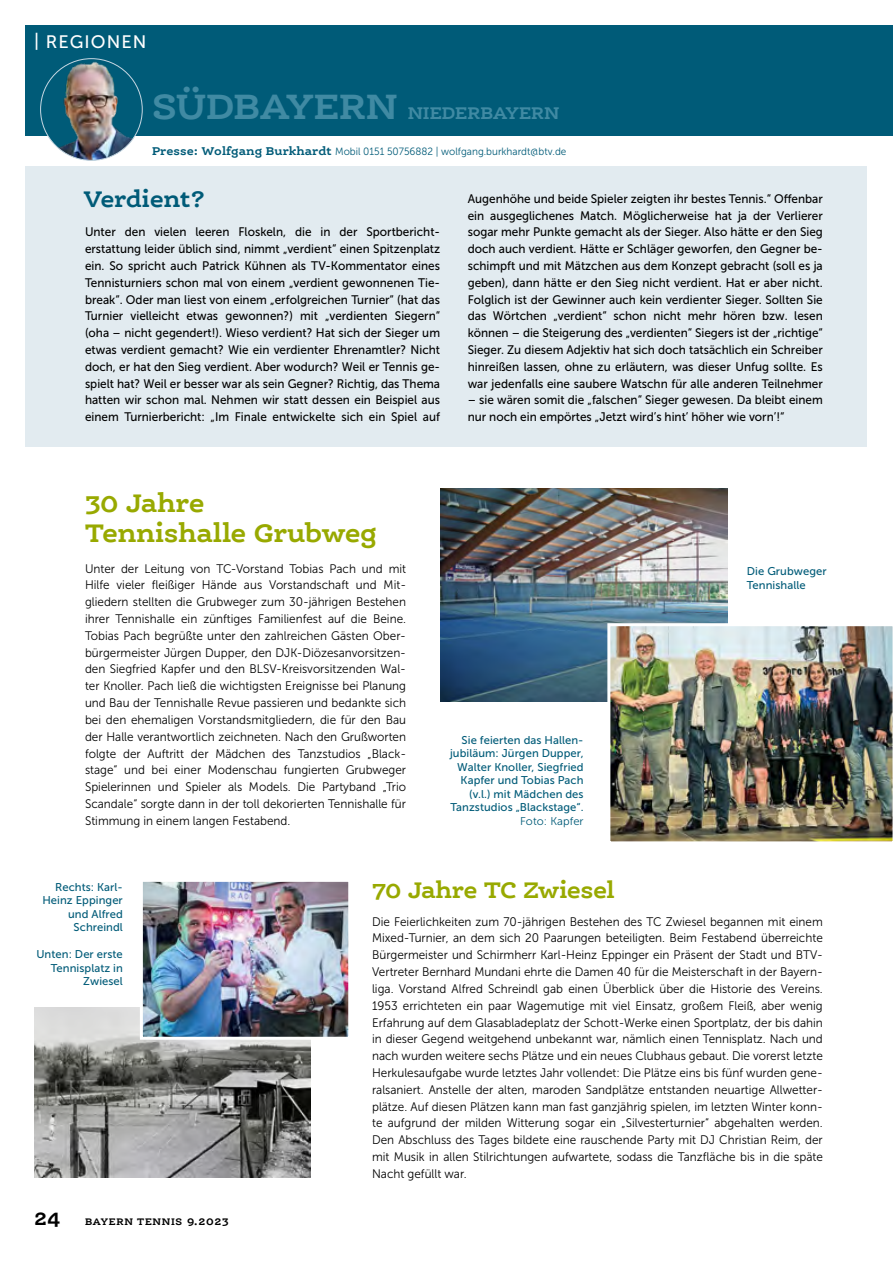
<style>
.page{position:relative;width:893px;height:1263px;background:#fff}
.page>*{position:absolute;margin:0;border:0;box-sizing:border-box;transform-origin:0 0}
.t1{font:700 27px/30px "Ernestine Pro";letter-spacing:-.02em;color:#98a900}
.t2{font:700 24px "Ernestine Pro";letter-spacing:-.025em;color:#98a900}
.t3{font:700 24px "Ernestine Pro";letter-spacing:-.015em;color:#005b78}
.t4{font:700 18px "Ernestine Pro";letter-spacing:-.005em;color:#408aa3}
.t5{font:18px "Museo Sans 500";letter-spacing:.06em;color:#fff}
.t6{font:12.3px/16.8px "Museo Sans 300";color:#000;text-align:justify;scale:.95 1}
.t7{font:12.3px/16.8px "Museo Sans 500";color:#000;text-align:justify;scale:.95 1}
.t8{font:11.25px/13.5px "Museo Sans 500";letter-spacing:.005em;color:#005b78;text-align:right}
.t9{font:11.25px "Museo Sans 300";letter-spacing:.005em;color:#005b78}
.t10{font:10.5px "Museo Sans 300";color:#005b78;scale:.95 1}
.t11{font:700 10.2px "Ernestine Pro";letter-spacing:.065em;color:#000}
.s1{font-size:37.5px}
.s2{font-family:"Ernestine Pro";font-weight:700;font-size:12px}
.s3{font-size:21px}
.s4{font-size:11.25px}
</style>
<div class="page">
<div style="left:26px;top:166px;width:841px;height:280px;background:#e2ebf0"></div>
<div style="left:26px;top:26px;width:867px;height:110px;background:#005b78"></div>
<img style="left:41px;top:59px;width:101px;height:101px;border-radius:51px">
<img style="left:440px;top:488px;width:287px;height:214px">
<img style="left:34px;top:1007px;width:276px;height:171px">
<img style="left:144px;top:883px;width:203px;height:153px">
<div style="left:140px;top:879px;width:211px;height:161px;border:3px solid #fff"></div>
<img style="left:607px;top:623px;width:286px;height:219px">
<h3 class="t5" style="left:34px;top:31px;width:114px">| REGIONEN</h3>
<h3 class="t4" style="left:152px;top:102px;width:409px"><span class="s1">SÜDBAYERN</span> NIEDERBAYERN</h3>
<p class="t10" style="left:152px;top:146px;width:438px"><span class="s2">Presse: Wolfgang Burkhardt</span> Mobil 0151 50756882 | wolfgang.burkhardt@btv.de</p>
<h2 class="t3" style="left:84px;top:183px;width:123px">Verdient?</h2>
<p class="t7" style="left:85px;top:224px;width:375px">Unter den vielen leeren Floskeln, die in der Sportbericht&shy;erstattung leider üblich sind, nimmt „verdient“ einen Spitzenplatz ein. So spricht auch Patrick Kühnen als TV-Kommentator eines Tennisturniers schon mal von einem „verdient gewonnenen Tie&shy;break“. Oder man liest von einem „erfolgreichen Turnier“ (hat das Turnier vielleicht etwas gewonnen?) mit „verdienten Siegern“ (oha – nicht gegendert!). Wieso verdient? Hat sich der Sieger um etwas verdient gemacht? Wie ein verdienter Ehrenamtler? Nicht doch, er hat den Sieg verdient. Aber wodurch? Weil er Tennis ge&shy;spielt hat? Weil er besser war als sein Gegner? Richtig, das Thema hatten wir schon mal. Nehmen wir statt dessen ein Beispiel aus einem Turnierbericht: „Im Finale entwickelte sich ein Spiel auf</p>
<p class="t7" style="left:468px;top:190px;width:375px">Augenhöhe und beide Spieler zeigten ihr bestes Tennis.“ Offenbar ein ausgeglichenes Match. Möglicherweise hat ja der Verlierer sogar mehr Punkte gemacht als der Sieger. Also hätte er den Sieg doch auch verdient. Hätte er Schläger geworfen, den Gegner be&shy;schimpft und mit Mätzchen aus dem Konzept gebracht (soll es ja geben), dann hätte er den Sieg nicht verdient. Hat er aber nicht.<br>Folglich ist der Gewinner auch kein verdienter Sieger. Sollten Sie das Wörtchen „verdient“ schon nicht mehr hören bzw. lesen können – die Steigerung des „verdienten“ Siegers ist der „richtige“ Sieger. Zu diesem Adjektiv hat sich doch tatsächlich ein Schreiber hinreißen lassen, ohne zu erläutern, was dieser Unfug sollte. Es war jedenfalls eine saubere Watschn für alle anderen Teilnehmer</p>
<p class="t7" style="left:468px;top:392px;width:375px">– sie wären somit die „falschen“ Sieger gewesen. Da bleibt einem nur noch ein empörtes „Jetzt wird’s hint’ höher wie vorn’!“</p>
<h1 class="t1" style="left:85px;top:487px;width:294px">30 Jahre<br>Tennishalle Grubweg</h1>
<p class="t6" style="left:85px;top:560px;width:339px">Unter der Leitung von TC-Vorstand Tobias Pach und mit Hilfe vieler fleißiger Hände aus Vorstandschaft und Mit&shy;gliedern stellten die Grubweger zum 30-jährigen Bestehen ihrer Tennishalle ein zünftiges Familienfest auf die Beine.<br>Tobias Pach begrüßte unter den zahlreichen Gästen Ober&shy;bürgermeister Jürgen Dupper, den DJK-Diözesanvorsitzen&shy;den Siegfried Kapfer und den BLSV-Kreisvorsitzenden Wal&shy;ter Knoller. Pach ließ die wichtigsten Ereignisse bei Planung und Bau der Tennishalle Revue passieren und bedankte sich bei den ehemaligen Vorstandsmitgliedern, die für den Bau der Halle verantwortlich zeichneten. Nach den Grußworten folgte der Auftritt der Mädchen des Tanzstudios „Black&shy;stage“ und bei einer Modenschau fungierten Grubweger Spielerinnen und Spieler als Models. Die Partyband „Trio Scandale“ sorgte dann in der toll dekorierten Tennishalle für Stimmung in einem langen Festabend.</p>
<p class="t8" style="left:450px;top:733px;width:135px">Sie feierten das Hallen&shy;jubiläum: Jürgen Dupper,<br>Walter Knoller, Siegfried<br>Kapfer und Tobias Pach (v.l.) mit Mädchen des<br>Tanzstudios „Blackstage“.</p>
<p class="t9" style="left:520px;top:815px;width:65px">Foto: Kapfer</p>
<p class="t8" style="left:747px;top:564px;width:81px;text-align:left">Die Grubweger<br>Tennishalle</p>
<p class="t8" style="left:42px;top:880px;width:82px">Rechts: Karl-<br>Heinz Eppinger und Alfred<br>Schreindl</p>
<p class="t8" style="left:36px;top:947px;width:88px">Unten: Der erste<br>Tennisplatz in<br>Zwiesel</p>
<p class="t11" style="left:34px;top:1214px;width:196px"><span class="s3">24</span> BAYERN TENNIS <span class="s4">9.2023</span></p>
<h2 class="t2" style="left:372px;top:875px;width:244px">70 Jahre TC Zwiesel</h2>
<p class="t6" style="left:372px;top:913px;width:476px">Die Feierlichkeiten zum 70-jährigen Bestehen des TC Zwiesel begannen mit einem Mixed-Turnier, an dem sich 20 Paarungen beteiligten. Beim Festabend überreichte Bürgermeister und Schirmherr Karl-Heinz Eppinger ein Präsent der Stadt und BTV-Vertreter Bernhard Mundani ehrte die Damen 40 für die Meisterschaft in der Bayern&shy;liga. Vorstand Alfred Schreindl gab einen Überblick über die Historie des Vereins.<br>1953 errichteten ein paar Wagemutige mit viel Einsatz, großem Fleiß, aber wenig Erfahrung auf dem Glasabladeplatz der Schott-Werke einen Sportplatz, der bis dahin in dieser Gegend weitgehend unbekannt war, nämlich einen Tennisplatz. Nach und nach wurden weitere sechs Plätze und ein neues Clubhaus gebaut. Die vorerst letzte Herkulesaufgabe wurde letztes Jahr vollendet: Die Plätze eins bis fünf wurden gene&shy;ralsaniert. Anstelle der alten, maroden Sandplätze entstanden neuartige Allwetter&shy;plätze. Auf diesen Plätzen kann man fast ganzjährig spielen, im letzten Winter konn&shy;te aufgrund der milden Witterung sogar ein „Silvesterturnier“ abgehalten werden.<br>Den Abschluss des Tages bildete eine rauschende Party mit DJ Christian Reim, der mit Musik in allen Stilrichtungen aufwartete, sodass die Tanzfläche bis in die späte Nacht gefüllt war.</p>
</div>
